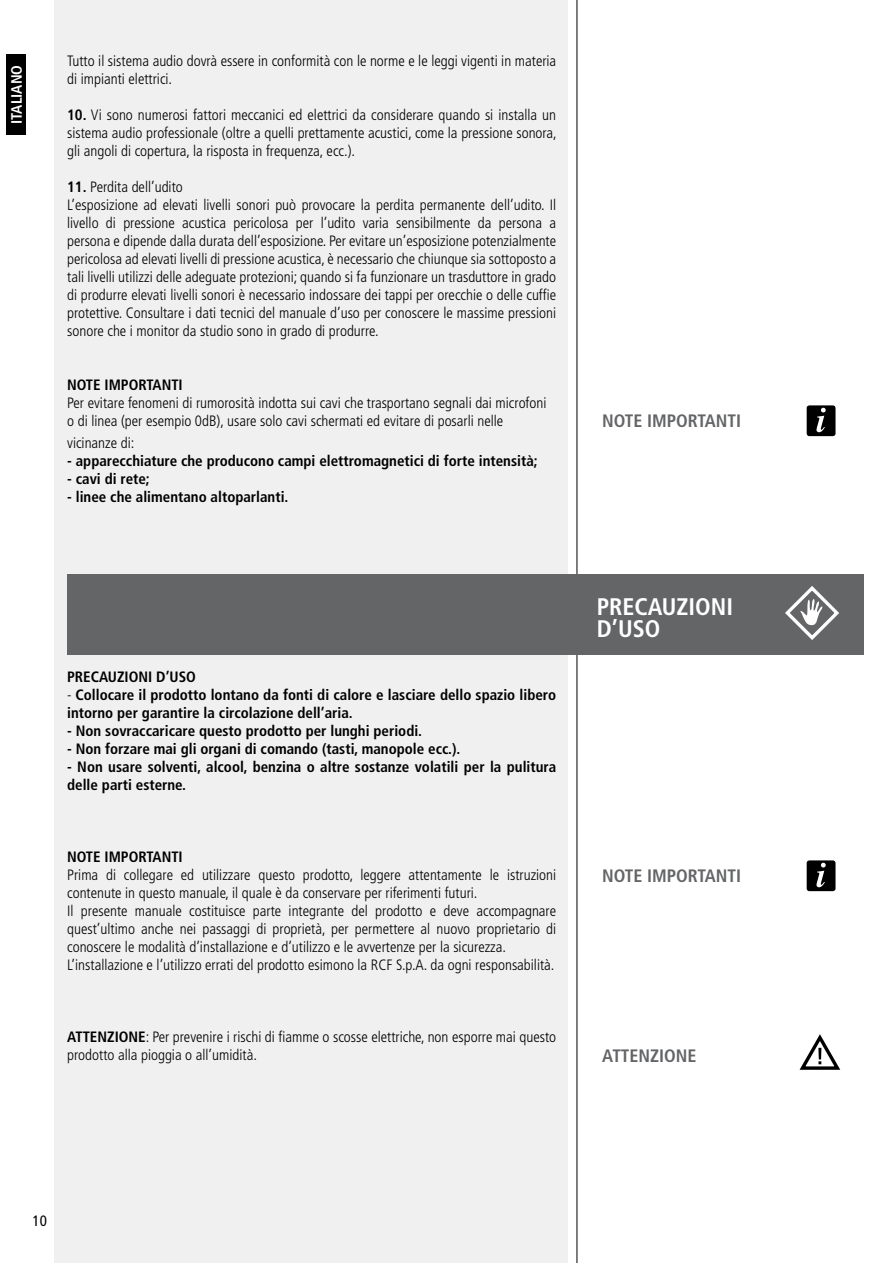
<style>
.page{position:relative;width:893px;height:1263px;background:#fff}
.page>*{position:absolute;margin:0;border:0;box-sizing:border-box;transform-origin:0 0}
.t1{font:700 condensed 24px/22.5px "Frutiger LT Std";color:#fff}
.t2{font:700 condensed 18px "Frutiger LT Std";color:#646567}
.t3{font:300 condensed 15px/18px "Frutiger LT Std";color:#000}
.t4{font:700 condensed 15px/18px "Frutiger LT Std";color:#000}
.t5{font:700 condensed 15px "Frutiger LT Std";color:#fff}
.t6{font:condensed 15px "Frutiger LT Std";color:#000}
.s1{font-weight:700}
.s2{font-weight:300}
</style>
<div class="page">
<div style="left:54px;top:0;width:514px;height:1263px;background:#f0f0f1"></div>
<hr style="left:577px;top:0;width:1px;height:1263px;background:#000">
<div style="left:6px;top:54px;width:20px;height:81px;background:#000"></div>
<div style="left:67px;top:574px;width:797px;height:80px;background:#646567"></div>
<svg style="left:785px;top:586px;width:54px;height:54px"></svg>
<div style="left:807px;top:405px;width:28px;height:31px;background:#000;border-radius:3px"></div>
<svg style="left:816px;top:408px;width:10px;height:24px"></svg>
<div style="left:807px;top:860px;width:28px;height:31px;background:#000;border-radius:3px"></div>
<svg style="left:816px;top:863px;width:10px;height:24px"></svg>
<svg style="left:799px;top:1034px;width:42px;height:36px"></svg>
<p class="t5" style="left:8px;top:124px;width:60px;rotate:-90deg">ITALIANO</p>
<p class="t3" style="left:67px;top:52px;width:491px">Tutto il sistema audio dovrà essere in conformità con le norme e le leggi vigenti in materia di impianti elettrici.</p>
<p class="t3" style="left:67px;top:106px;width:491px;text-align:justify"><span class="s1">10.</span> Vi sono numerosi fattori meccanici ed elettrici da considerare quando si installa un sistema audio professionale (oltre a quelli prettamente acustici, come la pressione sonora, gli angoli di copertura, la risposta in frequenza, ecc.).</p>
<p class="t3" style="left:67px;top:178px;width:491px"><span class="s1">11.</span> Perdita dell’udito<br>L’esposizione ad elevati livelli sonori può provocare la perdita permanente dell’udito. Il livello di pressione acustica pericolosa per l’udito varia sensibilmente da persona a persona e dipende dalla durata dell’esposizione. Per evitare un’esposizione potenzialmente pericolosa ad elevati livelli di pressione acustica, è necessario che chiunque sia sottoposto a tali livelli utilizzi delle adeguate protezioni; quando si fa funzionare un trasduttore in grado di produrre elevati livelli sonori è necessario indossare dei tappi per orecchie o delle cuffie protettive. Consultare i dati tecnici del manuale d’uso per conoscere le massime pressioni sonore che i monitor da studio sono in grado di produrre.</p>
<p class="t4" style="left:67px;top:376px;width:117px">NOTE IMPORTANTI</p>
<p class="t3" style="left:67px;top:394px;width:481px">Per evitare fenomeni di rumorosità indotta sui cavi che trasportano segnali dai microfoni o di linea (per esempio 0dB), usare solo cavi schermati ed evitare di posarli nelle</p>
<p class="t3" style="left:67px;top:434px;width:69px">vicinanze di:</p>
<p class="t4" style="left:67px;top:452px;width:472px">- apparecchiature che producono campi elettromagnetici di forte intensità;</p>
<p class="t4" style="left:67px;top:470px;width:84px">- cavi di rete;</p>
<p class="t4" style="left:67px;top:488px;width:223px">- linee che alimentano altoparlanti.</p>
<p class="t4" style="left:67px;top:668px;width:130px">PRECAUZIONI D’USO</p>
<p class="t4" style="left:67px;top:686px;width:490px"><span class="s2">-</span> Collocare il prodotto lontano da fonti di calore e lasciare dello spazio libero intorno per garantire la circolazione dell’aria.</p>
<p class="t4" style="left:67px;top:722px;width:357px">- Non sovraccaricare questo prodotto per lunghi periodi.</p>
<p class="t4" style="left:67px;top:740px;width:395px">- Non forzare mai gli organi di comando (tasti, manopole ecc.).</p>
<p class="t4" style="left:67px;top:758px;width:490px">- Non usare solventi, alcool, benzina o altre sostanze volatili per la pulitura delle parti esterne.</p>
<p class="t4" style="left:67px;top:848px;width:117px">NOTE IMPORTANTI</p>
<p class="t3" style="left:67px;top:866px;width:491px">Prima di collegare ed utilizzare questo prodotto, leggere attentamente le istruzioni contenute in questo manuale, il quale è da conservare per riferimenti futuri.<br>Il presente manuale costituisce parte integrante del prodotto e deve accompagnare quest’ultimo anche nei passaggi di proprietà, per permettere al nuovo proprietario di conoscere le modalità d’installazione e d’utilizzo e le avvertenze per la sicurezza.<br>L’installazione e l’utilizzo errati del prodotto esimono la RCF S.p.A. da ogni responsabilità.</p>
<p class="t3" style="left:67px;top:1028px;width:490px"><span class="s1">ATTENZIONE</span>: Per prevenire i rischi di fiamme o scosse elettriche, non esporre mai questo prodotto alla pioggia o all’umidità.</p>
<p class="t2" style="left:602px;top:410px;width:140px">NOTE IMPORTANTI</p>
<h1 class="t1" style="left:597px;top:595px;width:138px">PRECAUZIONI<br>D’USO</h1>
<p class="t2" style="left:602px;top:865px;width:140px">NOTE IMPORTANTI</p>
<p class="t2" style="left:602px;top:1045px;width:96px">ATTENZIONE</p>
<p class="t6" style="left:33px;top:1211px;width:16px">10</p>
</div>
